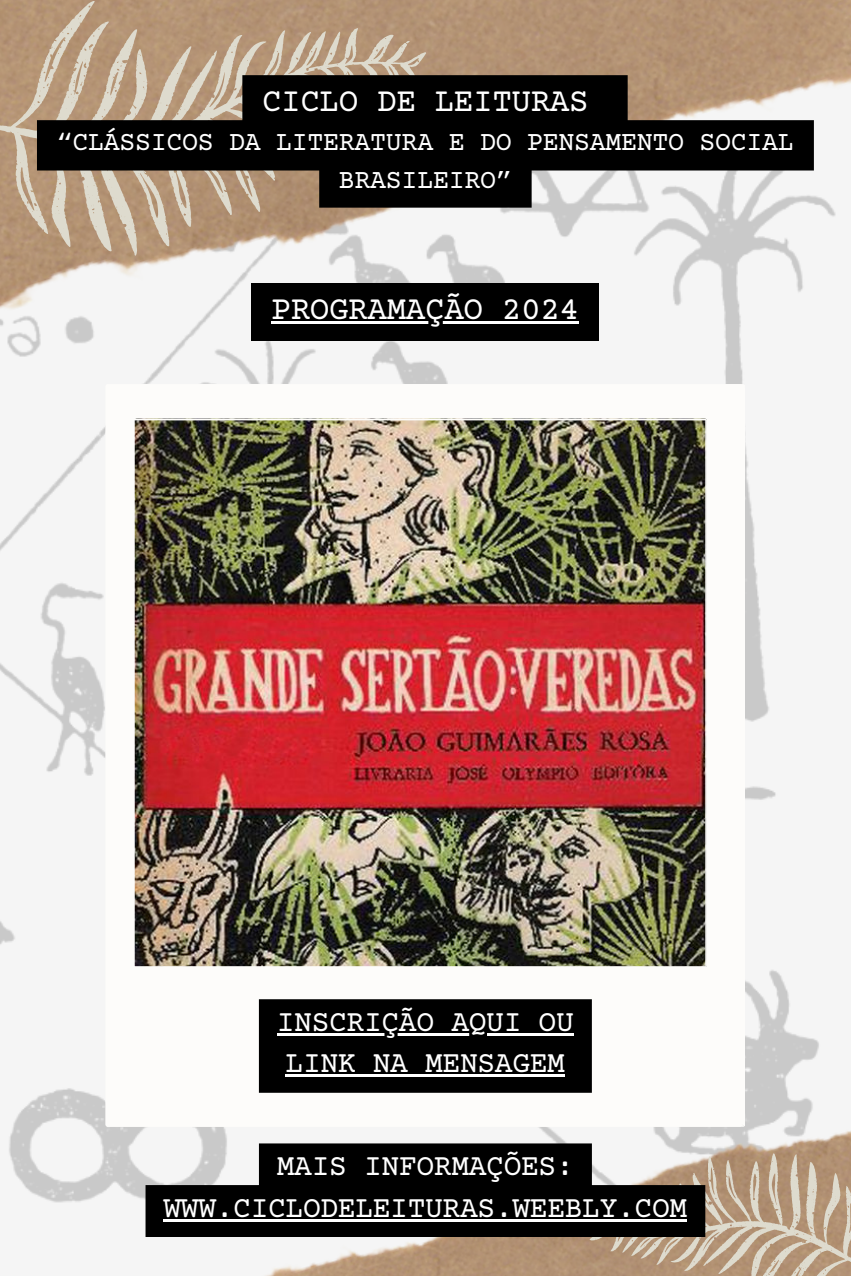
<style>
.page{position:relative;width:851px;height:1276px;background:#fff}
.page>*{position:absolute;margin:0;border:0;box-sizing:border-box;transform-origin:0 0}
.t1{font:32.85px "Courier Prime";letter-spacing:-.015em;color:#fff}
.t2{font:29.85px/41.7px "Courier Prime";letter-spacing:-.015em;color:#fff}
.t3{font:26.85px/37.2px "Courier Prime";letter-spacing:-.015em;color:#fff;text-align:center}
</style>
<div class="page">
<img style="left:0;top:423px;width:791px;height:780px">
<img style="left:141px;top:0;width:709px;height:384px">
<img style="left:181px;top:1032px;width:640px;height:244px">
<img style="left:106px;top:418px;width:639px;height:708px">
<svg style="left:0;top:0;width:434px;height:358px"></svg>
<svg style="left:568px;top:1073px;width:282px;height:203px"></svg>
<div style="left:252px;top:283px;width:347px;height:57px;background:#000"></div>
<hr style="left:271px;top:321px;width:307px;height:3px;background:#fff">
<svg style="left:37px;top:75px;width:776px;height:133px;background:#4d4740"></svg>
<div style="left:259px;top:999px;width:333px;height:94px;background:#000"></div>
<hr style="left:277px;top:1033px;width:296px;height:2px;background:#fff">
<hr style="left:285px;top:1074px;width:279px;height:3px;background:#fff">
<svg style="left:145px;top:1143px;width:560px;height:94px;background:#2e2e2d"></svg>
<hr style="left:163px;top:1219px;width:524px;height:2px;background:#fff">
<p class="t1" style="left:262px;top:85px;width:328px">CICLO DE LEITURAS</p>
<p class="t3" style="left:57px;top:126px;width:738px">“CLÁSSICOS DA LITERATURA E DO PENSAMENTO SOCIAL<br>BRASILEIRO”</p>
<p class="t1" style="left:271px;top:293px;width:309px">PROGRAMAÇÃO 2024</p>
<h1 class="t2" style="left:277px;top:1003px;width:298px">INSCRIÇÃO AQUI OU<br>LINK NA MENSAGEM</h1>
<p class="t2" style="left:163px;top:1147px;width:525px;text-align:center">MAIS INFORMAÇÕES:<br>WWW.CICLODELEITURAS.WEEBLY.COM</p>
</div>
